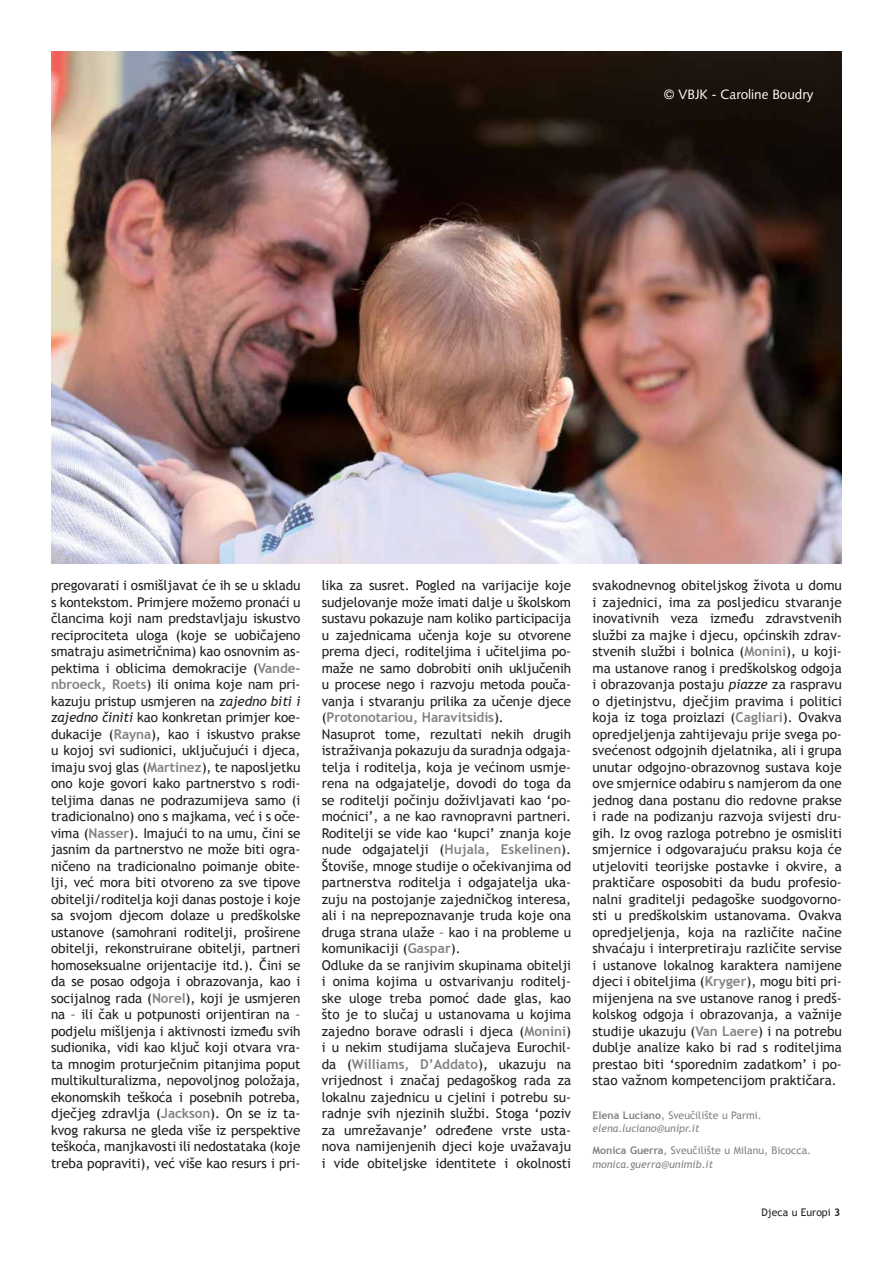
<style>
.page{position:relative;width:893px;height:1263px;background:#fff}
.page>*{position:absolute;margin:0;border:0;box-sizing:border-box;transform-origin:0 0}
.t1{font:13.5px/16.5px "Trebuchet MS";color:#231f20;text-align:justify}
.t2{font:13.5px "Syntax";color:#fff}
.t3{font:10.5px/13.5px "Trebuchet MS";color:#808285}
.t4{font:italic 10.5px/13.5px "Trebuchet MS";color:#808285}
.t5{font:10.5px "Trebuchet MS";color:#231f20}
.s1{font-weight:700;color:#808285}
.s2{font-style:italic}
.s3{font-weight:700;font-style:normal}
.s4{font-style:normal}
.s5{font-weight:700}
</style>
<div class="page">
<img style="left:51px;top:52px;width:791px;height:512px">
<p class="t2" style="left:664px;top:88px;width:151px">© VBJK - Caroline Boudry</p>
<p class="t1" style="left:51px;top:577px;width:251px">pregovarati i osmišljavat će ih se u skladu s kontekstom. Primjere možemo pronaći u člancima koji nam predstavljaju iskustvo reciprociteta uloga (koje se uobičajeno smatraju asimetričnima) kao osnovnim as&shy;pektima i oblicima demokracije (<span class="s1">Vande&shy;nbroeck, Roets</span>) ili onima koje nam pri&shy;kazuju pristup usmjeren na <span class="s2">zajedno biti i zajedno činiti</span> kao konkretan primjer koe&shy;dukacije (<span class="s1">Rayna</span>), kao i iskustvo prakse u kojoj svi sudionici, uključujući i djeca, imaju svoj glas (<span class="s1">Martinez</span>), te naposljetku ono koje govori kako partnerstvo s rodi&shy;teljima danas ne podrazumijeva samo (i tradicionalno) ono s majkama, već i s oče&shy;vima (<span class="s1">Nasser</span>). Imajući to na umu, čini se jasnim da partnerstvo ne može biti ogra&shy;ničeno na tradicionalno poimanje obite&shy;lji, već mora biti otvoreno za sve tipove obitelji/roditelja koji danas postoje i koje sa svojom djecom dolaze u predškolske ustanove (samohrani roditelji, proširene obitelji, rekonstruirane obitelji, partneri homoseksualne orijentacije itd.). Čini se da se posao odgoja i obrazovanja, kao i socijalnog rada (<span class="s1">Norel</span>), koji je usmjeren na – ili čak u potpunosti orijentiran na – podjelu mišljenja i aktivnosti između svih sudionika, vidi kao ključ koji otvara vra&shy;ta mnogim proturječnim pitanjima poput multikulturalizma, nepovoljnog položaja, ekonomskih teškoća i posebnih potreba, dječjeg zdravlja (<span class="s1">Jackson</span>). On se iz ta&shy;kvog rakursa ne gleda više iz perspektive teškoća, manjkavosti ili nedostataka (koje treba popraviti), već više kao resurs i pri-</p>
<p class="t1" style="left:322px;top:577px;width:251px;text-align:left">lika za susret. Pogled na varijacije koje sudjelovanje može imati dalje u školskom sustavu pokazuje nam koliko participacija u zajednicama učenja koje su otvorene prema djeci, roditeljima i učiteljima po&shy;maže ne samo dobrobiti onih uključenih u procese nego i razvoju metoda pouča&shy;vanja i stvaranju prilika za učenje djece (<span class="s1">Protonotariou, Haravitsidis</span>).<br>Nasuprot tome, rezultati nekih drugih istraživanja pokazuju da suradnja odgaja&shy;telja i roditelja, koja je većinom usmje&shy;rena na odgajatelje, dovodi do toga da se roditelji počinju doživljavati kao ‘po&shy;moćnici’, a ne kao ravnopravni partneri.<br>Roditelji se vide kao ‘kupci’ znanja koje nude odgajatelji (<span class="s1">Hujala, Eskelinen</span>).<br>Štoviše, mnoge studije o očekivanjima od partnerstva roditelja i odgajatelja uka&shy;zuju na postojanje zajedničkog interesa, ali i na neprepoznavanje truda koje ona druga strana ulaže – kao i na probleme u komunikaciji (<span class="s1">Gaspar</span>).<br>Odluke da se ranjivim skupinama obitelji i onima kojima u ostvarivanju roditelj&shy;ske uloge treba pomoć dade glas, kao što je to slučaj u ustanovama u kojima zajedno borave odrasli i djeca (<span class="s1">Monini</span>) i u nekim studijama slučajeva Eurochil&shy;da (<span class="s1">Williams, D’Addato</span>), ukazuju na vrijednost i značaj pedagoškog rada za lokalnu zajednicu u cjelini i potrebu su&shy;radnje svih njezinih službi. Stoga ‘poziv za umrežavanje’ određene vrste usta&shy;nova namijenjenih djeci koje uvažavaju i vide obiteljske identitete i okolnosti</p>
<p class="t1" style="left:592px;top:577px;width:251px">svakodnevnog obiteljskog života u domu i zajednici, ima za posljedicu stvaranje inovativnih veza između zdravstvenih službi za majke i djecu, općinskih zdrav&shy;stvenih službi i bolnica (<span class="s1">Monini</span>), u koji&shy;ma ustanove ranog i predškolskog odgoja i obrazovanja postaju <span class="s2">piazze</span> za raspravu o djetinjstvu, dječjim pravima i politici koja iz toga proizlazi (<span class="s1">Cagliari</span>). Ovakva opredjeljenja zahtijevaju prije svega po&shy;svećenost odgojnih djelatnika, ali i grupa unutar odgojno-obrazovnog sustava koje ove smjernice odabiru s namjerom da one jednog dana postanu dio redovne prakse i rade na podizanju razvoja svijesti dru&shy;gih. Iz ovog razloga potrebno je osmisliti smjernice i odgovarajuću praksu koja će utjeloviti teorijske postavke i okvire, a praktičare osposobiti da budu profesio&shy;nalni graditelji pedagoške suodgovorno&shy;sti u predškolskim ustanovama. Ovakva opredjeljenja, koja na različite načine shvaćaju i interpretiraju različite servise i ustanove lokalnog karaktera namijene djeci i obiteljima (<span class="s1">Kryger</span>), mogu biti pri&shy;mijenjena na sve ustanove ranog i predš&shy;kolskog odgoja i obrazovanja, a važnije studije ukazuju (<span class="s1">Van Laere</span>) i na potrebu dublje analize kako bi rad s roditeljima prestao biti ‘sporednim zadatkom’ i po&shy;stao važnom kompetencijom praktičara.</p>
<p class="t4" style="left:592px;top:1108px;width:171px"><span class="s3">Elena Luciano</span><span class="s4">, Sveučilište u Parmi. </span>elena.luciano@unipr.it</p>
<p class="t3" style="left:592px;top:1143px;width:220px"><span class="s5">Monica Guerra</span>, Sveučilište u Milanu, Bicocca. <span class="s2">monica.guerra@unimib.it</span></p>
<p class="t5" style="left:761px;top:1206px;width:80px">Djeca u Europi <span class="s5">3</span></p>
</div>
